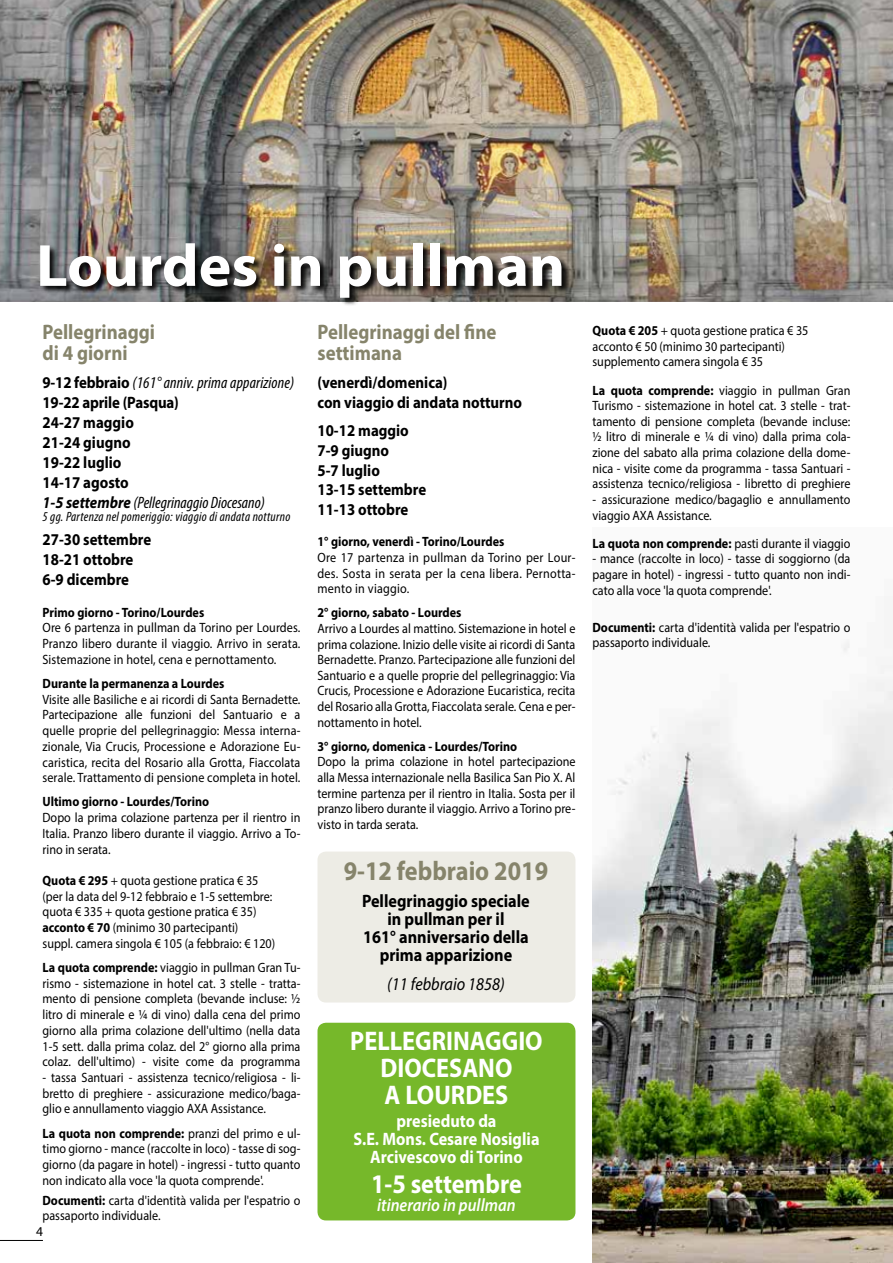
<style>
.page{position:relative;width:893px;height:1263px;background:#fff}
.page>*{position:absolute;margin:0;border:0;box-sizing:border-box;transform-origin:0 0}
.t1{font:700 60px "Myriad Pro";color:#fff}
.t2{font:700 27px/27px "Myriad Pro";color:#fff;text-align:center;scale:.9 1}
.t3{font:700 27px "Myriad Pro";color:#86846b;scale:.9 1}
.t4{font:700 21px/21.1px "Myriad Pro";color:#86846b;scale:.9 1}
.t5{font:700 18px/18px "Myriad Pro";color:#000;text-align:center;scale:.9 1}
.t6{font:700 18px/18px "Myriad Pro";color:#fff;text-align:center;scale:.9 1}
.t7{font:italic 600 18px "Myriad Pro";color:#fff;scale:.9 1}
.t8{font:italic 18px "Myriad Pro";color:#000;scale:.9 1}
.t9{font:700 16.5px/20px "Myriad Pro";color:#000;scale:.9 1}
.t10{font:13.5px/15.8px "Myriad Pro";color:#000;text-align:justify;scale:.9 1}
.t11{font:700 13.5px "Myriad Pro";color:#000;scale:.9 1}
.t12{font:italic condensed 13.5px "Myriad Pro";letter-spacing:.02em;color:#000}
.t13{font:13.5px "Myriad Pro";color:#000}
.s1{font-weight:400;font-style:italic;font-stretch:condensed}
.s2{font-style:italic}
.s3{font-weight:700}
</style>
<div class="page">
<img style="left:592px;top:641px;width:301px;height:622px">
<div style="left:317px;top:1023px;width:258px;height:197px;background:#76b82a;border-radius:9px"></div>
<img style="left:0;top:0;width:893px;height:302px">
<div style="left:40px;top:243px;width:530px;height:63px;background:#000;opacity:.9"></div>
<div style="left:317px;top:851px;width:258px;height:151px;background:#edece5;border-radius:9px"></div>
<hr style="left:0;top:1240px;width:43px;height:1px;background:#000">
<h1 class="t1" style="left:36px;top:226px;width:531px">Lourdes in pullman</h1>
<h3 class="t4" style="left:43px;top:320px;width:127px">Pellegrinaggi di 4 giorni</h3>
<p class="t9" style="left:43px;top:372px;width:281px">9-12 febbraio <span class="s1">(161° anniv. prima apparizione)<br></span>19-22 aprile (Pasqua)<br>24-27 maggio<br>21-24 giugno<br>19-22 luglio<br>14-17 agosto<br><span class="s2">1-5 settembre</span> <span class="s1">(Pellegrinaggio Diocesano)</span></p>
<p class="t12" style="left:43px;top:509px;width:249px">5 gg. Partenza nel pomeriggio: viaggio di andata notturno</p>
<p class="t9" style="left:43px;top:529px;width:122px">27-30 settembre<br>18-21 ottobre<br>6-9 dicembre</p>
<p class="t11" style="left:43px;top:603px;width:181px">Primo giorno - Torino/Lourdes</p>
<p class="t10" style="left:43px;top:620px;width:288px">Ore 6 partenza in pullman da Torino per Lourdes.<br>Pranzo libero durante il viaggio. Arrivo in serata.<br>Sistemazione in hotel, cena e pernottamento.</p>
<p class="t11" style="left:43px;top:675px;width:204px">Durante la permanenza a Lourdes</p>
<p class="t10" style="left:43px;top:691px;width:288px">Visite alle Basiliche e ai ricordi di Santa Bernadette.<br>Partecipazione alle funzioni del Santuario e a quelle proprie del pellegrinaggio: Messa interna&shy;zionale, Via Crucis, Processione e Adorazione Eu&shy;caristica, recita del Rosario alla Grotta, Fiaccolata serale. Trattamento di pensione completa in hotel.</p>
<p class="t11" style="left:43px;top:793px;width:187px">Ultimo giorno - Lourdes/Torino</p>
<p class="t10" style="left:43px;top:809px;width:288px">Dopo la prima colazione partenza per il rientro in Italia. Pranzo libero durante il viaggio. Arrivo a To&shy;rino in serata.</p>
<p class="t10" style="left:43px;top:872px;width:260px;text-align:left"><span class="s3">Quota € 295</span> + quota gestione pratica € 35 (per la data del 9-12 febbraio e 1-5 settembre: quota € 335 + quota gestione pratica € 35) <span class="s3">acconto € 70</span> (minimo 30 partecipanti)<br>suppl. camera singola € 105 (a febbraio: € 120)</p>
<p class="t10" style="left:43px;top:959px;width:288px"><span class="s3">La quota comprende:</span> viaggio in pullman Gran Tu&shy;rismo - sistemazione in hotel cat. 3 stelle - tratta&shy;mento di pensione completa (bevande incluse: ½ litro di minerale e ¼ di vino) dalla cena del primo giorno alla prima colazione dell'ultimo (nella data 1-5 sett. dalla prima colaz. del 2° giorno alla prima colaz. dell'ultimo) - visite come da programma</p>
<p class="t10" style="left:43px;top:1069px;width:288px">- tassa Santuari - assistenza tecnico/religiosa - li&shy;bretto di preghiere - assicurazione medico/baga&shy;glio e annullamento viaggio AXA Assistance.</p>
<p class="t10" style="left:43px;top:1125px;width:288px"><span class="s3">La quota non comprende:</span> pranzi del primo e ul&shy;timo giorno - mance (raccolte in loco) - tasse di sog&shy;giorno (da pagare in hotel) - ingressi - tutto quanto non indicato alla voce 'la quota comprende'.</p>
<p class="t10" style="left:43px;top:1192px;width:288px"><span class="s3">Documenti:</span> carta d'identità valida per l'espatrio o passaporto individuale.</p>
<p class="t13" style="left:36px;top:1223px;width:8px">4</p>
<h3 class="t4" style="left:317px;top:320px;width:200px">Pellegrinaggi del fine settimana</h3>
<p class="t9" style="left:317px;top:372px;width:229px">(venerdì/domenica)<br>con viaggio di andata notturno</p>
<p class="t9" style="left:317px;top:420px;width:122px">10-12 maggio<br>7-9 giugno<br>5-7 luglio<br>13-15 settembre<br>11-13 ottobre</p>
<p class="t11" style="left:317px;top:533px;width:209px">1° giorno, venerdì - Torino/Lourdes</p>
<p class="t10" style="left:317px;top:549px;width:288px">Ore 17 partenza in pullman da Torino per Lour&shy;des. Sosta in serata per la cena libera. Pernotta&shy;mento in viaggio.</p>
<p class="t11" style="left:317px;top:604px;width:162px">2° giorno, sabato - Lourdes</p>
<p class="t10" style="left:317px;top:620px;width:288px">Arrivo a Lourdes al mattino. Sistemazione in hotel e prima colazione. Inizio delle visite ai ricordi di Santa Bernadette. Pranzo. Partecipazione alle funzioni del Santuario e a quelle proprie del pellegrinaggio: Via Crucis, Processione e Adorazione Eucaristica, recita del Rosario alla Grotta, Fiaccolata serale. Cena e per&shy;nottamento in hotel.</p>
<p class="t11" style="left:317px;top:737px;width:223px">3° giorno, domenica - Lourdes/Torino</p>
<p class="t10" style="left:317px;top:754px;width:288px">Dopo la prima colazione in hotel partecipazione alla Messa internazionale nella Basilica San Pio X. Al termine partenza per il rientro in Italia. Sosta per il pranzo libero durante il viaggio. Arrivo a Torino pre&shy;visto in tarda serata.</p>
<h2 class="t3" style="left:344px;top:853px;width:229px">9-12 febbraio 2019</h2>
<h3 class="t5" style="left:362px;top:891px;width:188px">Pellegrinaggio speciale in pullman per il<br>161° anniversario della prima apparizione</h3>
<h3 class="t8" style="left:387px;top:973px;width:132px">(11 febbraio 1858)</h3>
<h2 class="t2" style="left:350px;top:1027px;width:215px">PELLEGRINAGGIO<br>DIOCESANO<br>A LOURDES</h2>
<h3 class="t6" style="left:353px;top:1111px;width:208px">presieduto da<br>S.E. Mons. Cesare Nosiglia<br>Arcivescovo di Torino</h3>
<h2 class="t2" style="left:371px;top:1170px;width:169px">1-5 settembre</h2>
<h3 class="t7" style="left:377px;top:1194px;width:155px">itinerario in pullman</h3>
<p class="t10" style="left:592px;top:323px;width:241px;text-align:left"><span class="s3">Quota € 205</span> + quota gestione pratica € 35 acconto € 50 (minimo 30 partecipanti) supplemento camera singola € 35</p>
<p class="t10" style="left:592px;top:382px;width:288px"><span class="s3">La quota comprende:</span> viaggio in pullman Gran Turismo - sistemazione in hotel cat. 3 stelle - trat&shy;tamento di pensione completa (bevande incluse: ½ litro di minerale e ¼ di vino) dalla prima cola&shy;zione del sabato alla prima colazione della dome&shy;nica - visite come da programma - tassa Santuari - assistenza tecnico/religiosa - libretto di preghiere</p>
<p class="t10" style="left:592px;top:491px;width:288px">- assicurazione medico/bagaglio e annullamento viaggio AXA Assistance.</p>
<p class="t10" style="left:592px;top:535px;width:288px"><span class="s3">La quota non comprende:</span> pasti durante il viaggio</p>
<p class="t10" style="left:592px;top:551px;width:288px">- mance (raccolte in loco) - tasse di soggiorno (da pagare in hotel) - ingressi - tutto quanto non indi&shy;cato alla voce 'la quota comprende'.</p>
<p class="t10" style="left:592px;top:619px;width:288px"><span class="s3">Documenti:</span> carta d'identità valida per l'espatrio o passaporto individuale.</p>
</div>
